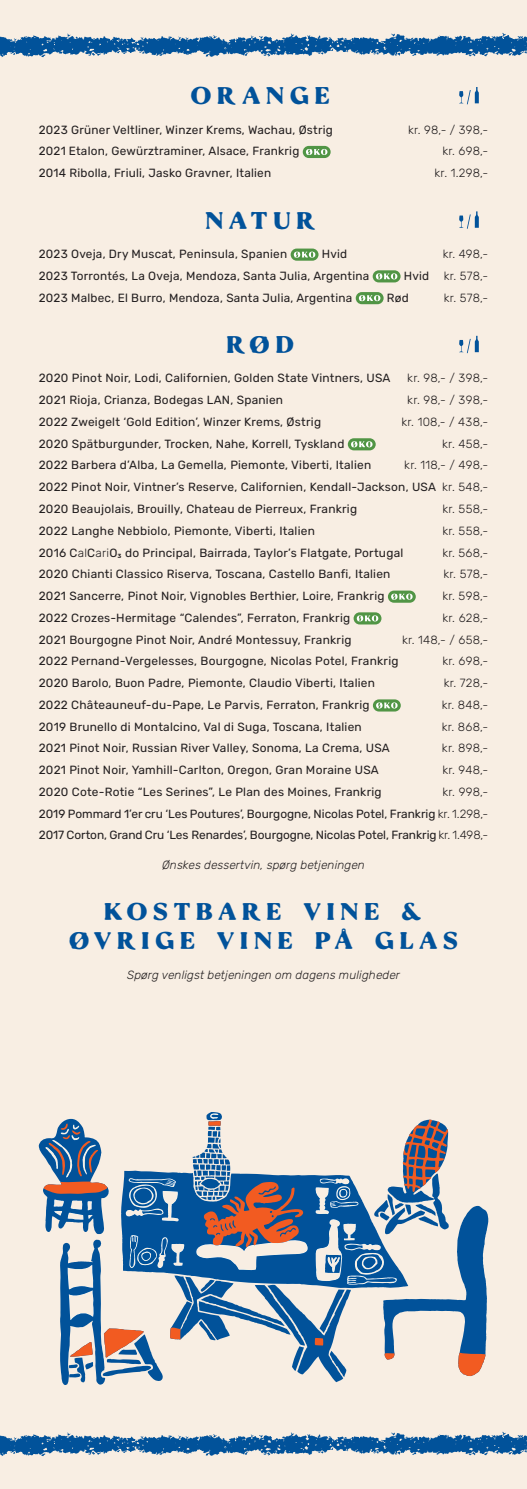
<style>
.page{position:relative;width:527px;height:1489px;background:#fff}
.page>*{position:absolute;margin:0;border:0;box-sizing:border-box;transform-origin:0 0}
.t1{font:700 24.25px/29.1px "BN Cringe Serif";letter-spacing:.25em;color:#01529a;text-align:center;scale:1.1 1}
.t2{font:11.88px/21.8px "Rubik";letter-spacing:.02em;color:#231f20;text-align:justify}
.t3{font:300 11.88px "Rubik";letter-spacing:.02em;color:#231f20}
.t4{font:italic 300 11.88px "Rubik";letter-spacing:.01em;color:#231f20}
.s1{font-weight:400}
.s2{font-weight:300}
</style>
<div class="page">
<div style="left:0;top:0;width:526px;height:1488px;background:#f8eee3"></div>
<svg style="left:459px;top:87px;width:19px;height:17px"></svg>
<div style="left:302px;top:146px;width:28px;height:12px;background:#519545;border-radius:6px"></div>
<svg style="left:306px;top:149px;width:21px;height:6px"></svg>
<svg style="left:459px;top:211px;width:19px;height:18px"></svg>
<div style="left:290px;top:248px;width:28px;height:13px;background:#519545;border-radius:6px"></div>
<svg style="left:293px;top:251px;width:22px;height:7px"></svg>
<svg style="left:372px;top:270px;width:28px;height:12px"></svg>
<svg style="left:375px;top:273px;width:22px;height:6px"></svg>
<div style="left:355px;top:292px;width:28px;height:12px;background:#519545;border-radius:6px"></div>
<svg style="left:359px;top:295px;width:21px;height:6px"></svg>
<svg style="left:459px;top:336px;width:19px;height:17px"></svg>
<svg style="left:347px;top:438px;width:28px;height:12px"></svg>
<svg style="left:350px;top:441px;width:22px;height:6px"></svg>
<svg style="left:387px;top:590px;width:28px;height:12px"></svg>
<svg style="left:390px;top:593px;width:22px;height:6px"></svg>
<svg style="left:353px;top:612px;width:28px;height:12px"></svg>
<svg style="left:356px;top:615px;width:22px;height:6px"></svg>
<svg style="left:372px;top:699px;width:28px;height:12px"></svg>
<svg style="left:375px;top:702px;width:22px;height:6px"></svg>
<svg style="left:0;top:1431px;width:526px;height:24px"></svg>
<svg style="left:0;top:33px;width:526px;height:24px"></svg>
<svg style="left:39px;top:1112px;width:449px;height:272px"></svg>
<svg style="left:314px;top:1337px;width:9px;height:8px"></svg>
<svg style="left:70px;top:1341px;width:23px;height:15px"></svg>
<svg style="left:383px;top:1352px;width:11px;height:7px"></svg>
<svg style="left:457px;top:1352px;width:28px;height:24px"></svg>
<svg style="left:104px;top:1328px;width:39px;height:29px"></svg>
<svg style="left:67px;top:1264px;width:27px;height:55px"></svg>
<svg style="left:125px;top:1177px;width:55px;height:44px"></svg>
<svg style="left:195px;top:1180px;width:113px;height:90px"></svg>
<svg style="left:44px;top:1123px;width:63px;height:96px"></svg>
<svg style="left:208px;top:1113px;width:12px;height:13px"></svg>
<svg style="left:314px;top:1119px;width:133px;height:165px"></svg>
<svg style="left:128px;top:1234px;width:56px;height:34px;background:#3674ac"></svg>
<svg style="left:170px;top:1326px;width:10px;height:13px"></svg>
<h1 class="t1" style="left:39px;top:81px;width:39px">ORANGE</h1>
<p class="t2" style="left:39px;top:119px;width:295px">2023 Grüner Veltliner, Winzer Krems, Wachau, Østrig</p>
<p class="t3" style="left:408px;top:123px;width:82px">kr. 98,- / 398,-</p>
<p class="t2" style="left:39px;top:141px;width:262px">2021 Etalon, Gewürztraminer, Alsace, Frankrig</p>
<p class="t3" style="left:442px;top:145px;width:47px">kr. 698,-</p>
<p class="t2" style="left:39px;top:162px;width:234px">2014 Ribolla, Friuli, Jasko Gravner, Italien</p>
<p class="t3" style="left:434px;top:166px;width:55px">kr. 1.298,-</p>
<h1 class="t1" style="left:205px;top:206px;width:100px">NATUR</h1>
<p class="t2" style="left:39px;top:243px;width:250px">2023 Oveja, Dry Muscat, Peninsula, Spanien</p>
<p class="t2" style="left:321px;top:243px;width:27px">Hvid</p>
<p class="t3" style="left:442px;top:247px;width:47px">kr. 498,-</p>
<p class="t2" style="left:39px;top:265px;width:332px">2023 Torrontés, La Oveja, Mendoza, Santa Julia, Argentina</p>
<p class="t3" style="left:403px;top:269px;width:86px"><span class="s1">Hvid</span> kr. 578,-</p>
<p class="t2" style="left:39px;top:287px;width:315px">2023 Malbec, El Burro, Mendoza, Santa Julia, Argentina</p>
<p class="t2" style="left:386px;top:287px;width:23px">Rød</p>
<p class="t3" style="left:443px;top:291px;width:46px">kr. 578,-</p>
<h1 class="t1" style="left:226px;top:330px;width:62px">R ØD</h1>
<p class="t2" style="left:39px;top:368px;width:353px">2020 Pinot Noir, Lodi, Californien, Golden State Vintners, USA</p>
<p class="t3" style="left:407px;top:371px;width:82px">kr. 98,- / 398,-</p>
<p class="t2" style="left:39px;top:389px;width:246px">2021 Rioja, Crianza, Bodegas LAN, Spanien</p>
<p class="t3" style="left:407px;top:393px;width:82px">kr. 98,- / 398,-</p>
<p class="t2" style="left:39px;top:411px;width:283px">2022 Zweigelt ‘Gold Edition’, Winzer Krems, Østrig</p>
<p class="t3" style="left:401px;top:415px;width:88px">kr. 108,- / 438,-</p>
<p class="t2" style="left:39px;top:433px;width:307px">2020 Spätburgunder, Trocken, Nahe, Korrell, Tyskland</p>
<p class="t3" style="left:442px;top:437px;width:47px">kr. 458,-</p>
<p class="t2" style="left:39px;top:455px;width:333px">2022 Barbera d’Alba, La Gemella, Piemonte, Viberti, Italien</p>
<p class="t2" style="left:39px;top:455px;width:450px;text-indent:365px"><span class="s2">kr. 118,- / 498,- </span>2022 Pinot Noir, Vintner’s Reserve, Californien, Kendall-Jackson, USA <span class="s2">kr. 548,- </span>2020 Beaujolais, Brouilly, Chateau de Pierreux, Frankrig</p>
<p class="t3" style="left:442px;top:502px;width:47px">kr. 558,-</p>
<p class="t2" style="left:39px;top:520px;width:277px">2022 Langhe Nebbiolo, Piemonte, Viberti, Italien</p>
<p class="t3" style="left:442px;top:524px;width:47px">kr. 558,-</p>
<p class="t2" style="left:39px;top:542px;width:366px">2016 C<span class="s2">al</span>C<span class="s2">ari</span>O3 do Principal, Bairrada, Taylor’s Flatgate, Portugal</p>
<p class="t3" style="left:442px;top:545px;width:47px">kr. 568,-</p>
<p class="t2" style="left:39px;top:563px;width:353px">2020 Chianti Classico Riserva, Toscana, Castello Banfi, Italien</p>
<p class="t3" style="left:443px;top:567px;width:46px">kr. 578,-</p>
<p class="t2" style="left:39px;top:585px;width:347px">2021 Sancerre, Pinot Noir, Vignobles Berthier, Loire, Frankrig</p>
<p class="t3" style="left:442px;top:589px;width:47px">kr. 598,-</p>
<p class="t2" style="left:39px;top:607px;width:313px">2022 Crozes-Hermitage “Calendes”, Ferraton, Frankrig</p>
<p class="t3" style="left:442px;top:611px;width:47px">kr. 628,-</p>
<p class="t2" style="left:39px;top:629px;width:314px">2021 Bourgogne Pinot Noir, André Montessuy, Frankrig</p>
<p class="t3" style="left:401px;top:632px;width:88px">kr. 148,- / 658,-</p>
<p class="t2" style="left:39px;top:650px;width:361px">2022 Pernand-Vergelesses, Bourgogne, Nicolas Potel, Frankrig</p>
<p class="t3" style="left:442px;top:654px;width:47px">kr. 698,-</p>
<p class="t2" style="left:39px;top:672px;width:337px">2020 Barolo, Buon Padre, Piemonte, Claudio Viberti, Italien</p>
<p class="t3" style="left:443px;top:676px;width:46px">kr. 728,-</p>
<p class="t2" style="left:39px;top:694px;width:332px">2022 Châteauneuf-du-Pape, Le Parvis, Ferraton, Frankrig</p>
<p class="t3" style="left:441px;top:698px;width:48px">kr. 848,-</p>
<p class="t2" style="left:39px;top:716px;width:324px">2019 Brunello di Montalcino, Val di Suga, Toscana, Italien</p>
<p class="t3" style="left:441px;top:719px;width:48px">kr. 868,-</p>
<p class="t2" style="left:39px;top:737px;width:352px">2021 Pinot Noir, Russian River Valley, Sonoma, La Crema, USA</p>
<p class="t3" style="left:441px;top:741px;width:48px">kr. 898,-</p>
<p class="t2" style="left:39px;top:759px;width:341px">2021 Pinot Noir, Yamhill-Carlton, Oregon, Gran Moraine USA</p>
<p class="t3" style="left:442px;top:763px;width:47px">kr. 948,-</p>
<p class="t2" style="left:39px;top:781px;width:344px">2020 Cote-Rotie “Les Serines”, Le Plan des Moines, Frankrig</p>
<p class="t2" style="left:39px;top:781px;width:450px;text-indent:403px"><span class="s2">kr. 998,- </span>2019 Pommard 1’er cru ‘Les Poutures’, Bourgogne, Nicolas Potel, Frankrig <span class="s2">kr. 1.298,- </span>2017 Corton, Grand Cru ‘Les Renardes’, Bourgogne, Nicolas Potel, Frankrig <span class="s2">kr. 1.498,-</span></p>
<p class="t4" style="left:162px;top:858px;width:204px">Ønskes dessertvin, spørg betjeningen</p>
<h1 class="t1" style="left:69px;top:897px;width:354px">KOSTBARE VINE &amp;<br>ØVRIGE VINE PÅ GLAS</h1>
<p class="t4" style="left:127px;top:968px;width:274px">Spørg venligst betjeningen om dagens muligheder</p>
</div>
